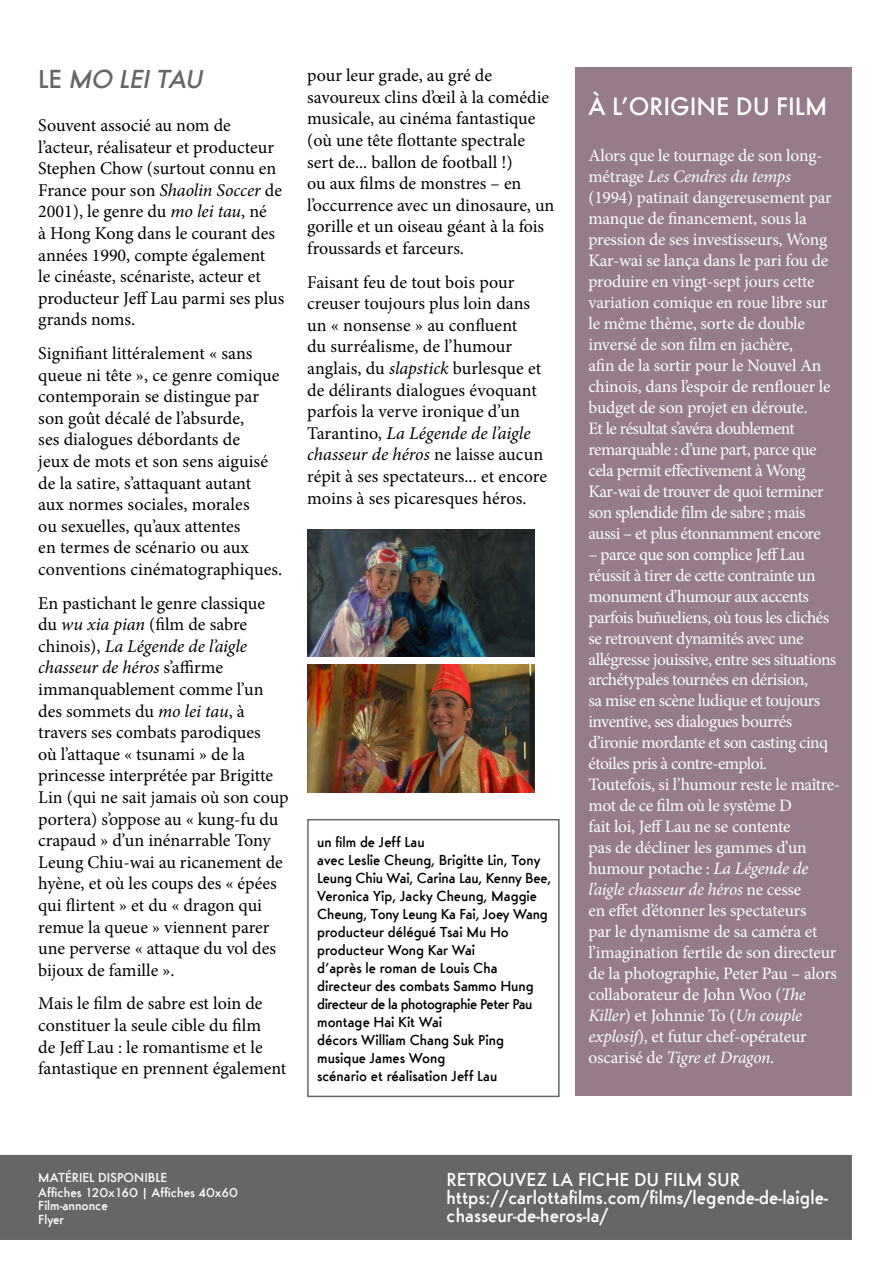
<style>
.page{position:relative;width:893px;height:1263px;background:#fff}
.page>*{position:absolute;margin:0;border:0;box-sizing:border-box;transform-origin:0 0}
.t1{font:italic 500 27px "Futura Ridendo";color:#656665}
.t2{font:500 26.25px "Futura Ridendo";color:#fff}
.t3{font:500 19.5px/18px "Futura Ridendo";color:#fff}
.t4{font:18px/21.6px "Minion Pro";color:#000}
.t5{font:17.4px/21px "Minion Pro";letter-spacing:-.025em;color:#fff}
.t6{font:500 15px/18px "Futura Ridendo";color:#000}
.t7{font:500 13.5px/15px "Futura Ridendo";color:#fff}
.s1{font-style:normal}
.s2{font-style:italic}
</style>
<div class="page">
<img style="left:307px;top:664px;width:227px;height:128px">
<img style="left:307px;top:529px;width:227px;height:128px">
<div style="left:1px;top:1156px;width:850px;height:83px;background:#666"></div>
<div style="left:575px;top:67px;width:276px;height:1029px;background:#967b8a"></div>
<div style="left:307px;top:819px;width:253px;height:278px;border:2px solid #656665"></div>
<h1 class="t1" style="left:38px;top:63px;width:171px"><span class="s1">L E</span> MO LEITAU</h1>
<p class="t4" style="left:38px;top:114px;width:248px">Souvent associé au nom de l’acteur, réalisateur et producteur<br>Stephen Chow (surtout connu en<br>France pour son <span class="s2">Shaolin Soccer</span> de<br>2001), le genre du <span class="s2">mo lei tau</span>, né<br>à Hong Kong dans le courant des années 1990, compte également<br>le cinéaste, scénariste, acteur et producteur Jeff Lau parmi ses plus grands noms.</p>
<p class="t4" style="left:38px;top:342px;width:245px">Signifiant littéralement « sans queue ni tête », ce genre comique contemporain se distingue par son goût décalé de l’absurde,<br>ses dialogues débordants de<br>jeux de mots et son sens aiguisé de la satire, s’attaquant autant<br>aux normes sociales, morales<br>ou sexuelles, qu’aux attentes<br>en termes de scénario ou aux conventions cinématographiques.</p>
<p class="t4" style="left:38px;top:592px;width:252px">En pastichant le genre classique<br>du <span class="s2">wu xia pian</span> (film de sabre chinois), <span class="s2">La Légende de l’aigle chasseur de héros</span> s’affirme immanquablement comme l’un des sommets du <span class="s2">mo lei tau</span>, à travers ses combats parodiques<br>où l’attaque « tsunami » de la princesse interprétée par Brigitte<br>Lin (qui ne sait jamais où son coup portera) s’oppose au « kung-fu du crapaud » d’un inénarrable Tony<br>Leung Chiu-wai au ricanement de hyène, et où les coups des « épées qui flirtent » et du « dragon qui remue la queue » viennent parer une perverse « attaque du vol des bijoux de famille ».</p>
<p class="t4" style="left:38px;top:993px;width:250px">Mais le film de sabre est loin de constituer la seule cible du film<br>de Jeff Lau : le romantisme et le fantastique en prennent également</p>
<p class="t4" style="left:307px;top:65px;width:249px">pour leur grade, au gré de savoureux clins d’œil à la comédie musicale, au cinéma fantastique (où une tête flottante spectrale sert de... ballon de football !)<br>ou aux films de monstres – en l’occurrence avec un dinosaure, un gorille et un oiseau géant à la fois froussards et farceurs.</p>
<p class="t4" style="left:307px;top:271px;width:241px">Faisant feu de tout bois pour creuser toujours plus loin dans un « nonsense » au confluent<br>du surréalisme, de l’humour anglais, du <span class="s2">slapstick</span> burlesque et de délirants dialogues évoquant parfois la verve ironique d’un<br>Tarantino, <span class="s2">La Légende de l’aigle chasseur de héros</span> ne laisse aucun répit à ses spectateurs... et encore moins à ses picaresques héros.</p>
<p class="t6" style="left:317px;top:832px;width:236px">un film de Jeff Lau<br>avec Leslie Cheung, Brigitte Lin, Tony<br>Leung Chiu Wai, Carina Lau, Kenny Bee,<br>Veronica Yip, Jacky Cheung, Maggie<br>Cheung, Tony Leung Ka Fai, Joey Wang producteur délégué Tsai Mu Ho producteur Wong Kar Wai<br>d’après le roman de Louis Cha directeur des combats Sammo Hung directeur de la photographie Peter Pau montage Hai Kit Wai<br>décors William Chang Suk Ping musique James Wong<br>scénario et réalisation Jeff Lau</p>
<h2 class="t2" style="left:588px;top:91px;width:240px">À L’ORIGINE DU FILM</h2>
<p class="t5" style="left:588px;top:145px;width:245px">Alors que le tournage de son long&shy;métrage <span class="s2">Les Cendres du temps </span>(1994) patinait dangereusement par manque de financement, sous la pression de ses investisseurs, Wong Kar-wai se lança dans le pari fou de produire en vingt-sept jours cette variation comique en roue libre sur le même thème, sorte de double inversé de son film en jachère,<br>afin de la sortir pour le Nouvel An chinois, dans l’espoir de renflouer le budget de son projet en déroute.<br>Et le résultat s’avéra doublement remarquable : d’une part, parce que cela permit effectivement à Wong Kar-wai de trouver de quoi terminer son splendide film de sabre ; mais aussi – et plus étonnamment encore</p>
<p class="t5" style="left:588px;top:544px;width:253px">– parce que son complice Jeff Lau réussit à tirer de cette contrainte un monument d’humour aux accents parfois buñueliens, où tous les clichés se retrouvent dynamités avec une allégresse jouissive, entre ses situations archétypales tournées en dérision,<br>sa mise en scène ludique et toujours inventive, ses dialogues bourrés d’ironie mordante et son casting cinq étoiles pris à contre-emploi.<br>Toutefois, si l’humour reste le maître&shy;mot de ce film où le système D<br>fait loi, Jeff Lau ne se contente<br>pas de décliner les gammes d’un humour potache : <span class="s2">La Légende de l’aigle chasseur de héros</span> ne cesse<br>en effet d’étonner les spectateurs<br>par le dynamisme de sa caméra et l’imagination fertile de son directeur de la photographie, Peter Pau – alors collaborateur de John Woo (<span class="s2">The Killer</span>) et Johnnie To (<span class="s2">Un couple explosif</span>), et futur chef-opérateur oscarisé de <span class="s2">Tigre et Dragon</span>.</p>
<p class="t7" style="left:38px;top:1169px;width:201px">MATÉRIEL DISPONIBLE<br>Affiches 120x160 | Affiches 40x60</p>
<p class="t7" style="left:38px;top:1199px;width:71px;line-height:13.5px">Film-annonce<br>Flyer</p>
<p class="t3" style="left:446px;top:1171px;width:383px">RETROUVEZ LA FICHE DU FILM SUR https://carlottafilms.com/films/legende-de-laigle&shy;chasseur-de-heros-la/</p>
</div>
